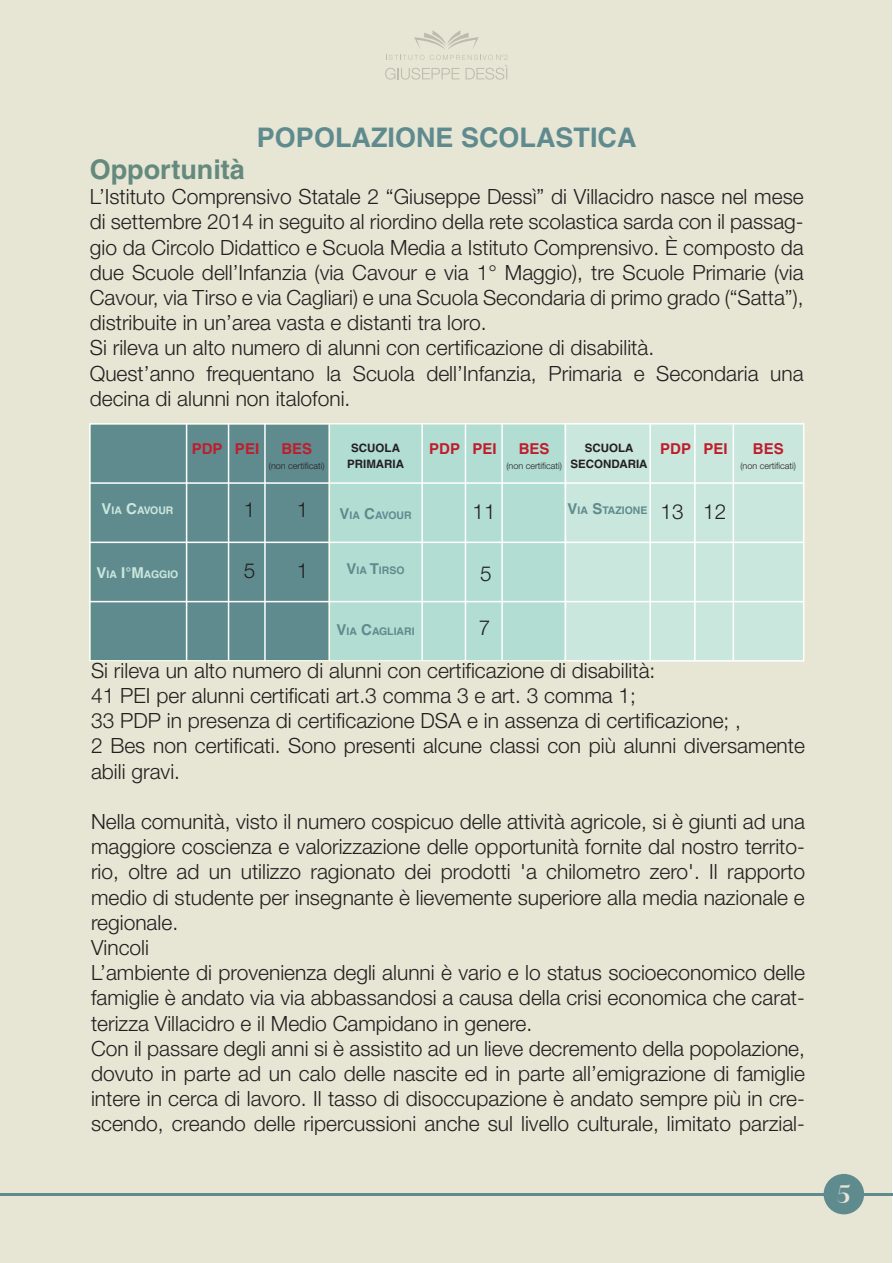
<style>
.page{position:relative;width:893px;height:1263px;background:#fff}
.page>*{position:absolute;margin:0;border:0;box-sizing:border-box;transform-origin:0 0}
.t1{font:700 27px "Helvetica";color:#5f8b8f}
.t2{font:700 27px "Helvetica";color:#64897d}
.t3{font:700 24px "Juana Alt Semi";color:#e7e5d4}
.t4{font:300 21px/25.2px "Helvetica Neue";color:#231f20}
.t5{font:300 20.7px "Helvetica Neue";color:#231f20}
.t6{font:700 15px "Helvetica";color:#be1d2c}
.t7{font:700 15px "Helvetica";color:#cae7dd}
.t8{font:700 11.55px/16.5px "Helvetica";color:#231f20;text-align:center}
.t9{font:700 10.5px "Helvetica";color:#5f8b8f}
.t10{font:700 10.5px "Helvetica";color:#cae7dd}
.t11{font:300 9px "Helvetica Neue";color:#231f20}
.s1{font-size:15px}
</style>
<div class="page">
<div style="left:0;top:0;width:891px;height:1263px;background:#e7e5d4"></div>
<div style="left:89px;top:423px;width:241px;height:239px;background:#5f8b8f;border:2px solid #93cc77"></div>
<div style="left:329px;top:423px;width:238px;height:239px;background:#b1ddd3"></div>
<div style="left:564px;top:424px;width:240px;height:237px;background:#cae7dd"></div>
<div style="left:89px;top:423px;width:715px;height:239px;border:2px solid #fff"></div>
<hr style="left:90px;top:601px;width:714px;height:1px;background:#fff">
<hr style="left:90px;top:542px;width:714px;height:1px;background:#fff">
<hr style="left:90px;top:482px;width:714px;height:2px;background:#fff">
<hr style="left:694px;top:424px;width:2px;height:237px;background:#fff">
<hr style="left:733px;top:424px;width:1px;height:237px;background:#fff">
<hr style="left:649px;top:424px;width:2px;height:237px;background:#fff">
<hr style="left:565px;top:424px;width:1px;height:237px;background:#fff">
<hr style="left:501px;top:424px;width:2px;height:237px;background:#fff">
<hr style="left:465px;top:424px;width:1px;height:237px;background:#fff">
<hr style="left:421px;top:424px;width:2px;height:237px;background:#fff">
<hr style="left:329px;top:424px;width:1px;height:237px;background:#fff">
<hr style="left:228px;top:424px;width:1px;height:237px;background:#fff">
<hr style="left:264px;top:424px;width:2px;height:237px;background:#fff">
<hr style="left:186px;top:424px;width:1px;height:237px;background:#fff">
<hr style="left:0;top:1193px;width:893px;height:2px;background:#5f8b8f">
<div style="left:824px;top:1174px;width:40px;height:40px;background:#5f8b8f;border-radius:50%"></div>
<svg style="left:414px;top:30px;width:65px;height:19px"></svg>
<svg style="left:385px;top:55px;width:123px;height:25px"></svg>
<p class="t1" style="left:257px;top:121px;width:381px">POPOLAZIONE SCOLASTICA</p>
<p class="t2" style="left:90px;top:153px;width:157px">Opportunità</p>
<p class="t4" style="left:90px;top:184px;width:715px">L’Istituto Comprensivo Statale 2 “Giuseppe Dessì” di Villacidro nasce nel mese di settembre 2014 in seguito al riordino della rete scolastica sarda con il passag&shy;gio da Circolo Didattico e Scuola Media a Istituto Comprensivo. È composto da due Scuole dell’Infanzia (via Cavour e via 1° Maggio), tre Scuole Primarie (via Cavour, via Tirso e via Cagliari) e una Scuola Secondaria di primo grado (“Satta”), distribuite in un’area vasta e distanti tra loro.<br>Si rileva un alto numero di alunni con certificazione di disabilità.<br>Quest’anno frequentano la Scuola dell’Infanzia, Primaria e Secondaria una decina di alunni non italofoni.</p>
<p class="t8" style="left:570px;top:439px;width:79px">SCUOLA<br>SECONDARIA</p>
<p class="t8" style="left:347px;top:439px;width:59px">SCUOLA<br>PRIMARIA</p>
<p class="t6" style="left:192px;top:440px;width:69px">PDP PEI</p>
<p class="t6" style="left:281px;top:440px;width:32px">BES</p>
<p class="t11" style="left:269px;top:460px;width:57px">(non certificati)</p>
<p class="t6" style="left:429px;top:440px;width:69px">PDP PEI</p>
<p class="t6" style="left:519px;top:440px;width:32px">BES</p>
<p class="t11" style="left:506px;top:460px;width:57px">(non certificati)</p>
<p class="t6" style="left:660px;top:440px;width:69px">PDP PEI</p>
<p class="t6" style="left:753px;top:440px;width:32px">BES</p>
<p class="t11" style="left:740px;top:460px;width:57px">(non certificati)</p>
<p class="t5" style="left:244px;top:497px;width:13px">1</p>
<p class="t5" style="left:297px;top:497px;width:13px">1</p>
<p class="t10" style="left:111px;top:504px;width:64px">IA <span class="s1">C</span>AVOUR</p>
<p class="t7" style="left:101px;top:500px;width:12px">V</p>
<p class="t9" style="left:340px;top:509px;width:74px"><span class="s1">V</span>IA <span class="s1">C</span>AVOUR</p>
<p class="t5" style="left:473px;top:499px;width:25px">11</p>
<p class="t9" style="left:568px;top:504px;width:81px"><span class="s1">V</span>IA <span class="s1">S</span>TAZIONE</p>
<p class="t5" style="left:661px;top:499px;width:67px">13 12</p>
<p class="t10" style="left:97px;top:568px;width:83px"><span class="s1">V</span>IA <span class="s1">I°M</span>AGGIO</p>
<p class="t9" style="left:347px;top:563px;width:60px"><span class="s1">V</span>IA <span class="s1">T</span>IRSO</p>
<p class="t5" style="left:297px;top:558px;width:13px">1</p>
<p class="t5" style="left:244px;top:558px;width:13px">5</p>
<p class="t5" style="left:480px;top:560px;width:13px">5</p>
<p class="t9" style="left:337px;top:625px;width:80px"><span class="s1">V</span>IA <span class="s1">C</span>AGLIARI</p>
<p class="t5" style="left:479px;top:615px;width:13px">7</p>
<p class="t4" style="left:91px;top:657px;width:715px">Si rileva un alto numero di alunni con certificazione di disabilità:<br>41 PEI per alunni certificati art.3 comma 3 e art. 3 comma 1;<br>33 PDP in presenza di certificazione DSA e in assenza di certificazione; ,<br>2 Bes non certificati. Sono presenti alcune classi con più alunni diversamente abili gravi.</p>
<p class="t4" style="left:91px;top:808px;width:715px">Nella comunità, visto il numero cospicuo delle attività agricole, si è giunti ad una maggiore coscienza e valorizzazione delle opportunità fornite dal nostro territo&shy;rio, oltre ad un utilizzo ragionato dei prodotti 'a chilometro zero'. Il rapporto medio di studente per insegnante è lievemente superiore alla media nazionale e regionale.<br>Vincoli<br>L’ambiente di provenienza degli alunni è vario e lo status socioeconomico delle famiglie è andato via via abbassandosi a causa della crisi economica che carat&shy;terizza Villacidro e il Medio Campidano in genere.<br>Con il passare degli anni si è assistito ad un lieve decremento della popolazione, dovuto in parte ad un calo delle nascite ed in parte all’emigrazione di famiglie intere in cerca di lavoro. Il tasso di disoccupazione è andato sempre più in cre&shy;scendo, creando delle ripercussioni anche sul livello culturale, limitato parzial-</p>
<p class="t3" style="left:837px;top:1179px;width:15px">5</p>
</div>
